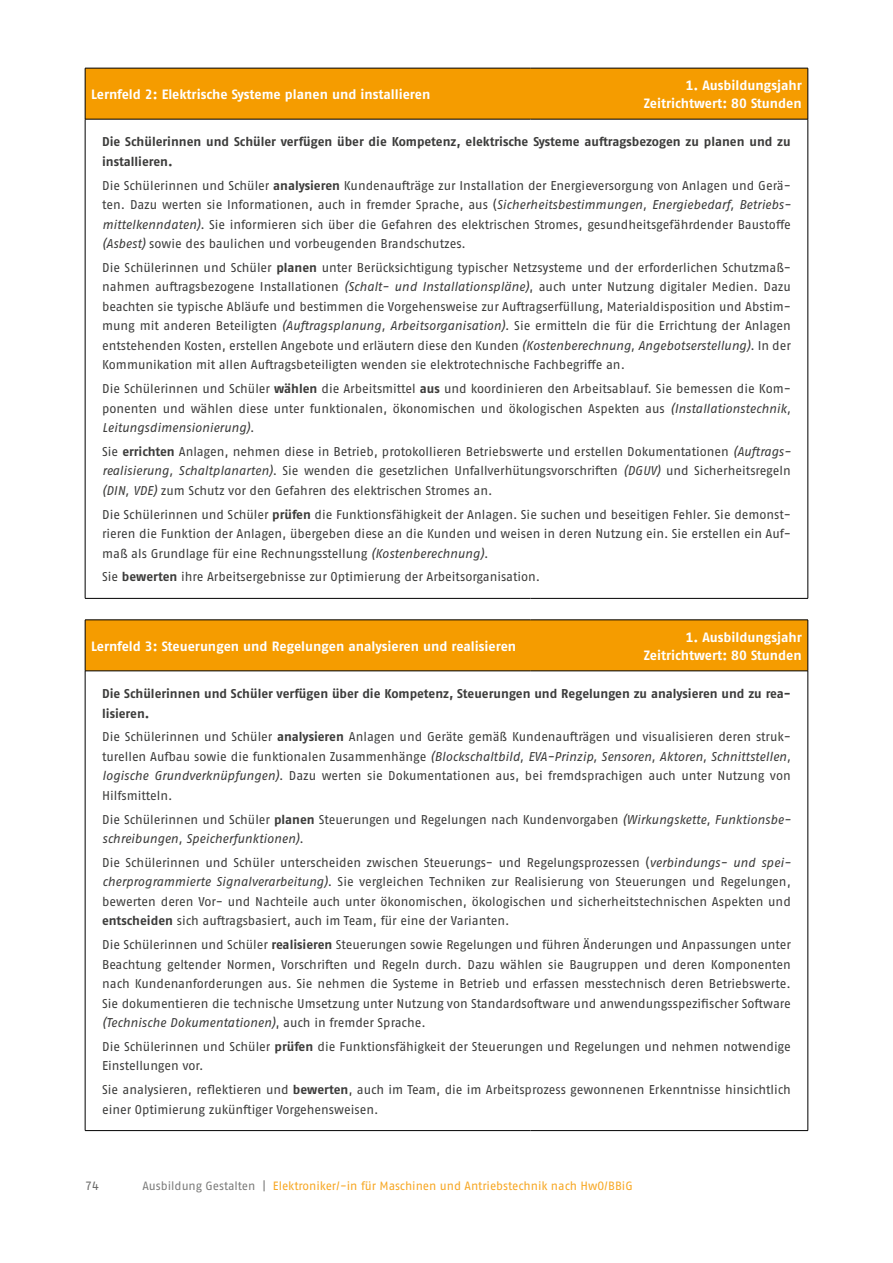
<style>
.page{position:relative;width:893px;height:1263px;background:#fff}
.page>*{position:absolute;margin:0;border:0;box-sizing:border-box;transform-origin:0 0}
.id571{font:700 13.5px/18px "Fago Pro";color:#fff;text-align:right}
.id549{font:12.75px/19.5px "Fago Pro";letter-spacing:-.005em;color:#3c3c3b;text-align:justify}
.id549-2{font:700 12.75px/19.5px "Fago Pro";color:#3c3c3b}
.t1{font:12px "Fago Pro";letter-spacing:-.005em;color:#f7a723}
.t2{font:12px "Fago Pro";color:#6b6b6a}
.s1{font-weight:700}
.s2{font-style:italic}
.s3{color:#7c7c7b}
</style>
<div class="page">
<div style="left:86px;top:69px;width:722px;height:50px;background:#f59c00"></div>
<hr style="left:85px;top:68px;width:445px;height:1px;background:#000">
<hr style="left:85px;top:68px;width:1px;height:51px;background:#000">
<hr style="left:530px;top:68px;width:278px;height:1px;background:#000">
<hr style="left:808px;top:68px;width:1px;height:51px;background:#000">
<hr style="left:85px;top:119px;width:445px;height:1px;background:#000">
<hr style="left:85px;top:119px;width:1px;height:479px;background:#000">
<hr style="left:530px;top:119px;width:278px;height:1px;background:#000">
<hr style="left:808px;top:119px;width:1px;height:479px;background:#000">
<hr style="left:85px;top:598px;width:445px;height:1px;background:#000">
<hr style="left:530px;top:598px;width:278px;height:1px;background:#000">
<div style="left:86px;top:621px;width:722px;height:50px;background:#f59c00"></div>
<hr style="left:85px;top:620px;width:445px;height:1px;background:#000">
<hr style="left:85px;top:620px;width:1px;height:51px;background:#000">
<hr style="left:530px;top:620px;width:278px;height:1px;background:#000">
<hr style="left:808px;top:620px;width:1px;height:51px;background:#000">
<hr style="left:85px;top:671px;width:445px;height:1px;background:#000">
<hr style="left:85px;top:671px;width:1px;height:459px;background:#000">
<hr style="left:530px;top:671px;width:278px;height:1px;background:#000">
<hr style="left:808px;top:671px;width:1px;height:459px;background:#000">
<hr style="left:85px;top:1130px;width:445px;height:1px;background:#000">
<hr style="left:530px;top:1130px;width:278px;height:1px;background:#000">
<p class="id571" style="left:91px;top:85px;width:341px">Lernfeld 2: Elektrische Systeme planen und installieren</p>
<p class="id571" style="left:644px;top:76px;width:160px">1. Ausbildungsjahr<br>Zeitrichtwert: 80 Stunden</p>
<p class="id549-2" style="left:102px;top:132px;width:690px">Die Schülerinnen und Schüler verfügen über die Kompetenz, elektrische Systeme auftragsbezogen zu planen und zu installieren.</p>
<p class="id549" style="left:102px;top:175px;width:690px">Die Schülerinnen und Schüler <span class="s1">analysieren</span> Kundenaufträge zur Installation der Energieversorgung von Anlagen und Gerä&shy;ten. Dazu werten sie Informationen, auch in fremder Sprache, aus (<span class="s2">Sicherheitsbestimmungen, Energiebedarf, Betriebs&shy;mittelkenndaten)</span>. Sie informieren sich über die Gefahren des elektrischen Stromes, gesundheitsgefährdender Baustoffe <span class="s2">(Asbest)</span> sowie des baulichen und vorbeugenden Brandschutzes.</p>
<p class="id549" style="left:102px;top:258px;width:690px">Die Schülerinnen und Schüler <span class="s1">planen</span> unter Berücksichtigung typischer Netzsysteme und der erforderlichen Schutzmaß&shy;nahmen auftragsbezogene Installationen <span class="s2">(Schalt- und Installationspläne)</span>, auch unter Nutzung digitaler Medien. Dazu beachten sie typische Abläufe und bestimmen die Vorgehensweise zur Auftragserfüllung, Materialdisposition und Abstim&shy;mung mit anderen Beteiligten <span class="s2">(Auftragsplanung, Arbeitsorganisation)</span>. Sie ermitteln die für die Errichtung der Anlagen entstehenden Kosten, erstellen Angebote und erläutern diese den Kunden <span class="s2">(Kostenberechnung, Angebotserstellung)</span>. In der Kommunikation mit allen Auftragsbeteiligten wenden sie elektrotechnische Fachbegriffe an.</p>
<p class="id549" style="left:102px;top:379px;width:690px">Die Schülerinnen und Schüler <span class="s1">wählen</span> die Arbeitsmittel <span class="s1">aus</span> und koordinieren den Arbeitsablauf. Sie bemessen die Kom&shy;ponenten und wählen diese unter funktionalen, ökonomischen und ökologischen Aspekten aus <span class="s2">(Installationstechnik, Leitungsdimensionierung)</span>.</p>
<p class="id549" style="left:102px;top:442px;width:690px">Sie <span class="s1">errichten</span> Anlagen, nehmen diese in Betrieb, protokollieren Betriebswerte und erstellen Dokumentationen <span class="s2">(Auftrags&shy;realisierung, Schaltplanarten)</span>. Sie wenden die gesetzlichen Unfallverhütungsvorschriften <span class="s2">(DGUV)</span> und Sicherheitsregeln <span class="s2">(DIN, VDE)</span> zum Schutz vor den Gefahren des elektrischen Stromes an.</p>
<p class="id549" style="left:102px;top:504px;width:690px">Die Schülerinnen und Schüler <span class="s1">prüfen</span> die Funktionsfähigkeit der Anlagen. Sie suchen und beseitigen Fehler. Sie demonst&shy;rieren die Funktion der Anlagen, übergeben diese an die Kunden und weisen in deren Nutzung ein. Sie erstellen ein Auf&shy;maß als Grundlage für eine Rechnungsstellung <span class="s2">(Kostenberechnung)</span>.</p>
<p class="id549" style="left:102px;top:567px;width:440px">Sie <span class="s1">bewerten</span> ihre Arbeitsergebnisse zur Optimierung der Arbeitsorganisation.</p>
<p class="id571" style="left:91px;top:637px;width:427px">Lernfeld 3: Steuerungen und Regelungen analysieren und realisieren</p>
<p class="id571" style="left:644px;top:628px;width:160px">1. Ausbildungsjahr<br>Zeitrichtwert: 80 Stunden</p>
<p class="id549-2" style="left:102px;top:684px;width:690px">Die Schülerinnen und Schüler verfügen über die Kompetenz, Steuerungen und Regelungen zu analysieren und zu rea&shy;lisieren.</p>
<p class="id549" style="left:102px;top:727px;width:690px">Die Schülerinnen und Schüler <span class="s1">analysieren</span> Anlagen und Geräte gemäß Kundenaufträgen und visualisieren deren struk&shy;turellen Aufbau sowie die funktionalen Zusammenhänge <span class="s2">(Blockschaltbild, EVA-Prinzip, Sensoren, Aktoren, Schnittstellen, logische Grundverknüpfungen)</span>. Dazu werten sie Dokumentationen aus, bei fremdsprachigen auch unter Nutzung von Hilfsmitteln.</p>
<p class="id549" style="left:102px;top:809px;width:690px">Die Schülerinnen und Schüler <span class="s1">planen</span> Steuerungen und Regelungen nach Kundenvorgaben <span class="s2">(Wirkungskette, Funktionsbe&shy;schreibungen, Speicherfunktionen)</span>.</p>
<p class="id549" style="left:102px;top:852px;width:690px">Die Schülerinnen und Schüler unterscheiden zwischen Steuerungs- und Regelungsprozessen (<span class="s2">verbindungs- und spei&shy;cherprogrammierte Signalverarbeitung)</span>. Sie vergleichen Techniken zur Realisierung von Steuerungen und Regelungen, bewerten deren Vor- und Nachteile auch unter ökonomischen, ökologischen und sicherheitstechnischen Aspekten und <span class="s1">entscheiden</span> sich auftragsbasiert, auch im Team, für eine der Varianten.</p>
<p class="id549" style="left:102px;top:935px;width:690px">Die Schülerinnen und Schüler <span class="s1">realisieren</span> Steuerungen sowie Regelungen und führen Änderungen und Anpassungen unter Beachtung geltender Normen, Vorschriften und Regeln durch. Dazu wählen sie Baugruppen und deren Komponenten nach Kundenanforderungen aus. Sie nehmen die Systeme in Betrieb und erfassen messtechnisch deren Betriebswerte.<br>Sie dokumentieren die technische Umsetzung unter Nutzung von Standardsoftware und anwendungsspezifischer Software <span class="s2">(Technische Dokumentationen)</span>, auch in fremder Sprache.</p>
<p class="id549" style="left:102px;top:1036px;width:690px">Die Schülerinnen und Schüler <span class="s1">prüfen</span> die Funktionsfähigkeit der Steuerungen und Regelungen und nehmen notwendige<br>Einstellungen vor.</p>
<p class="id549" style="left:102px;top:1080px;width:690px">Sie analysieren, reflektieren und <span class="s1">bewerten</span>, auch im Team, die im Arbeitsprozess gewonnenen Erkenntnisse hinsichtlich einer Optimierung zukünftiger Vorgehensweisen.</p>
<p class="t2" style="left:85px;top:1178px;width:15px">74</p>
<p class="t1" style="left:142px;top:1178px;width:492px"><span class="s3">Ausbildung Gestalten |</span> Elektroniker/-in für Maschinen und Antriebstechnik nach HwO/BBiG</p>
</div>
